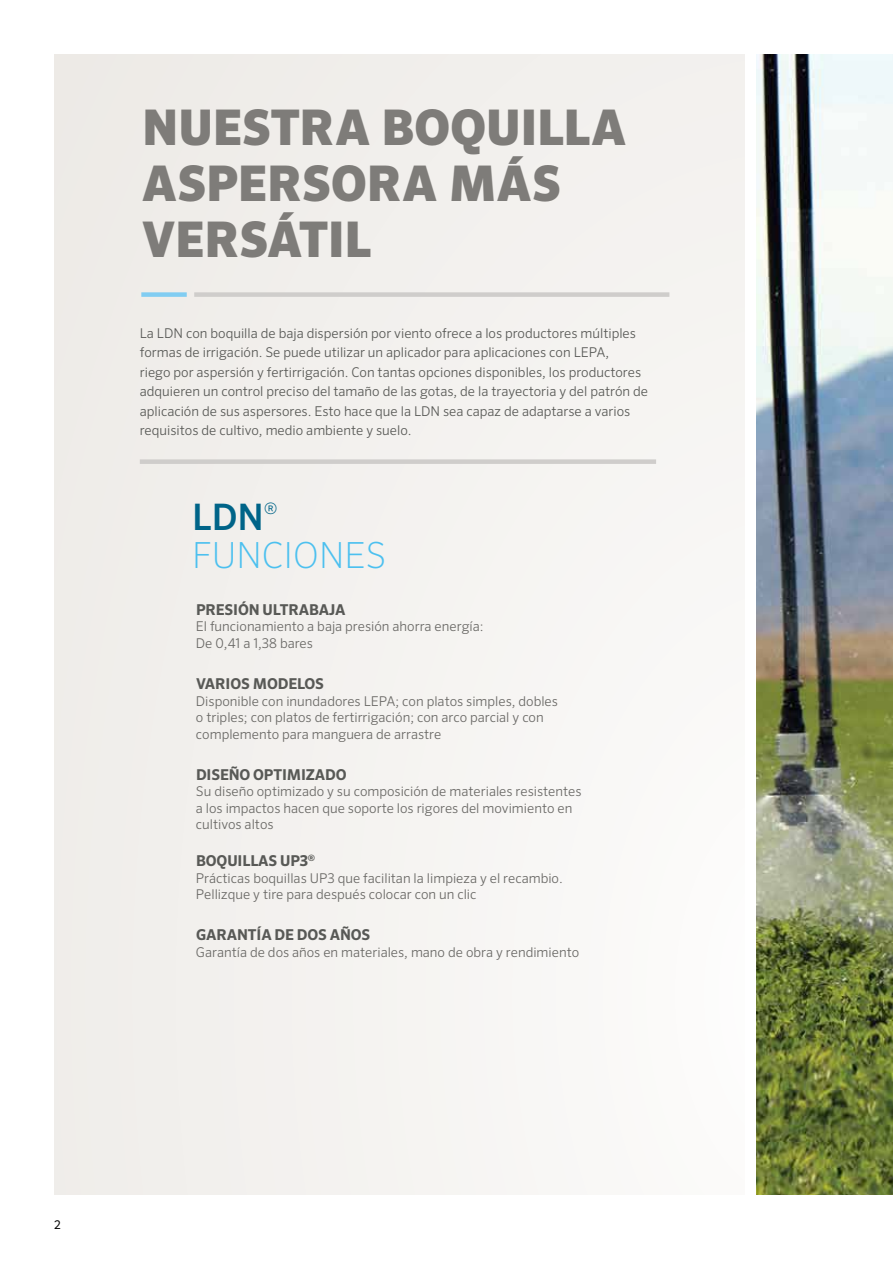
<style>
.page{position:relative;width:893px;height:1263px;background:#fff}
.page>*{position:absolute;margin:0;border:0;box-sizing:border-box;transform-origin:0 0}
.t1{font:900 49.2px/56.1px "Sero Pro";color:#7e7c79}
.t2{font:500 36.6px "Sero Pro";color:#006488}
.t3{font:200 36px "Sero Pro";color:#4cc0ef}
.t4{font:300 15.75px "Sero Pro";color:#006488}
.t5{font:700 15px "Sero Pro";letter-spacing:-.01em;color:#585956}
.t6{font:300 13.5px/16.5px "Sero Pro";color:#6a6966}
.t7{font:300 13.5px/19.5px "Sero Pro";color:#585956}
.t8{font:12px "Sero Pro";color:#000}
</style>
<div class="page">
<div style="left:54px;top:54px;width:691px;height:1140px;background:#f3f1ef"></div>
<div style="left:140px;top:459px;width:516px;height:5px;background:#cfcdcb"></div>
<div style="left:194px;top:292px;width:475px;height:5px;background:#cfcdcb"></div>
<div style="left:141px;top:292px;width:46px;height:5px;background:#81cdf2"></div>
<img style="left:756px;top:55px;width:137px;height:1139px">
<h1 class="t1" style="left:142px;top:100px;width:485px">NUESTRA BOQUILLA<br>ASPERSORA MÁS<br>VERSÁTIL</h1>
<p class="t7" style="left:140px;top:323px;width:510px">La LDN con boquilla de baja dispersión por viento ofrece a los productores múltiples formas de irrigación. Se puede utilizar un aplicador para aplicaciones con LEPA,<br>riego por aspersión y fertirrigación. Con tantas opciones disponibles, los productores adquieren un control preciso del tamaño de las gotas, de la trayectoria y del patrón de aplicación de sus aspersores. Esto hace que la LDN sea capaz de adaptarse a varios requisitos de cultivo, medio ambiente y suelo.</p>
<h2 class="t2" style="left:192px;top:495px;width:73px">LDN</h2>
<p class="t4" style="left:264px;top:499px;width:15px">®</p>
<h3 class="t3" style="left:192px;top:534px;width:196px">FUNCIONES</h3>
<p class="t5" style="left:196px;top:600px;width:151px">PRESIÓN ULTRABAJA</p>
<p class="t6" style="left:196px;top:618px;width:289px">El funcionamiento a baja presión ahorra energía:<br>De 0,41 a 1,38 bares</p>
<p class="t5" style="left:196px;top:675px;width:129px">VARIOS MODELOS</p>
<p class="t6" style="left:196px;top:692px;width:364px">Disponible con inundadores LEPA; con platos simples, dobles o triples; con platos de fertirrigación; con arco parcial y con complemento para manguera de arrastre</p>
<p class="t5" style="left:196px;top:765px;width:152px">DISEÑO OPTIMIZADO</p>
<p class="t6" style="left:196px;top:783px;width:387px">Su diseño optimizado y su composición de materiales resistentes a los impactos hacen que soporte los rigores del movimiento en cultivos altos</p>
<p class="t5" style="left:196px;top:852px;width:121px">BOQUILLAS UP3<sup>®</sup></p>
<p class="t6" style="left:196px;top:869px;width:368px">Prácticas boquillas UP3 que facilitan la limpieza y el recambio.<br>Pellizque y tire para después colocar con un clic</p>
<p class="t5" style="left:196px;top:926px;width:176px">GARANTÍA DE DOS AÑOS</p>
<p class="t6" style="left:196px;top:944px;width:385px">Garantía de dos años en materiales, mano de obra y rendimiento</p>
<p class="t8" style="left:54px;top:1217px;width:8px">2</p>
</div>
